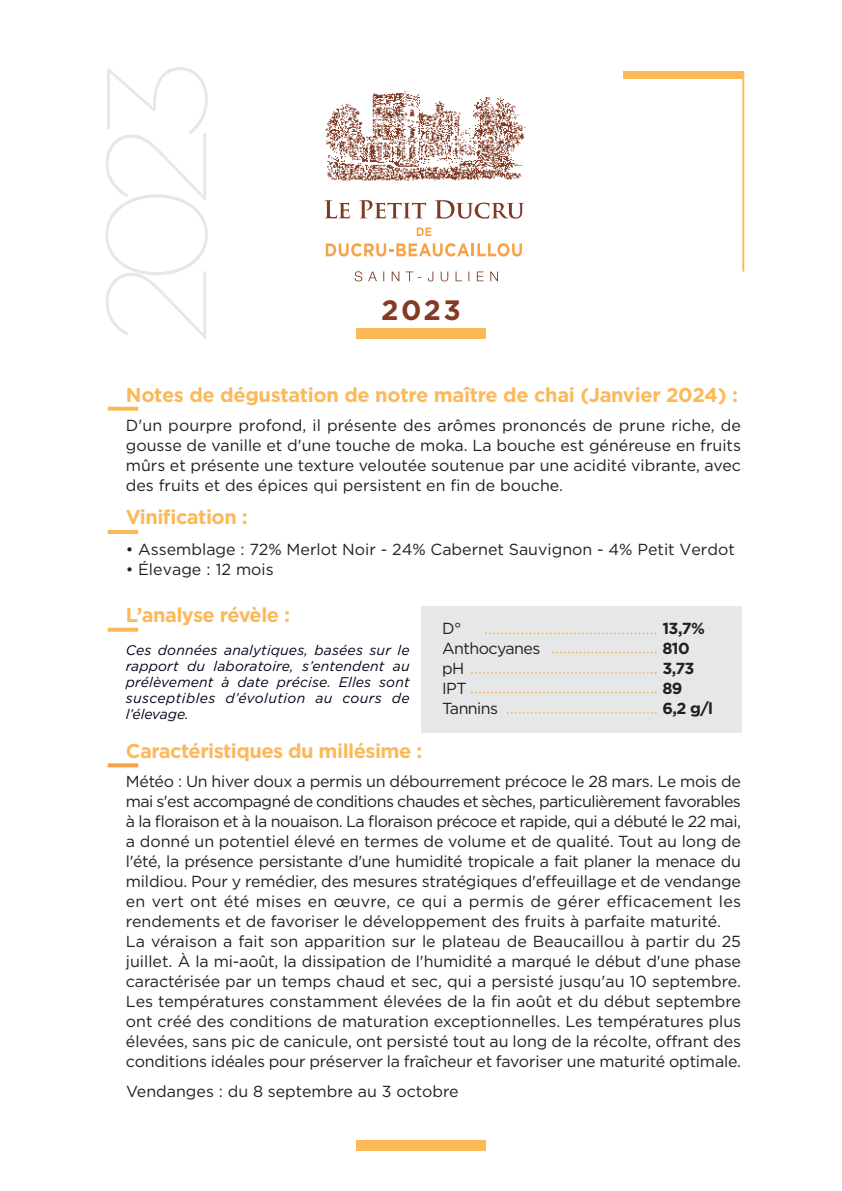
<style>
.page{position:relative;width:842px;height:1191px;background:#fff}
.page>*{position:absolute;margin:0;border:0;box-sizing:border-box;transform-origin:0 0}
.t1{font:100 141.6px "Gotham";color:#e6e7e9}
.t2{font:700 28px "Gotham";color:#823b24}
.t3{font:700 20px "Gotham";letter-spacing:-.025em;color:#fcb958}
.t4{font:16px/20px "Gotham";letter-spacing:-.01em;color:#231f20;text-align:justify}
.t5{font:700 16px "Gotham";letter-spacing:-.035em;color:#231f20}
.t6{font:16px "Gotham";letter-spacing:-.035em;color:#231f20}
.t7{font:italic 14px/16px "Gotham";letter-spacing:.03em;color:#010116;text-align:justify}
</style>
<div class="page">
<svg style="left:355px;top:271px;width:143px;height:10px"></svg>
<svg style="left:417px;top:227px;width:14px;height:9px"></svg>
<svg style="left:326px;top:243px;width:196px;height:13px"></svg>
<svg style="left:325px;top:200px;width:25px;height:18px"></svg>
<svg style="left:359px;top:200px;width:67px;height:18px"></svg>
<svg style="left:435px;top:200px;width:89px;height:19px"></svg>
<img style="left:325px;top:91px;width:201px;height:90px">
<div style="left:356px;top:328px;width:130px;height:11px;background:#fcb958"></div>
<div style="left:623px;top:71px;width:120px;height:8px;background:#fcb958"></div>
<hr style="left:742px;top:71px;width:2px;height:200px;background:#fcb958">
<div style="left:356px;top:1139px;width:130px;height:11px;background:#fcb958"></div>
<svg style="left:108px;top:407px;width:30px;height:4px"></svg>
<hr style="left:108px;top:530px;width:30px;height:4px;background:#fcb958">
<div style="left:421px;top:606px;width:320px;height:126px;background:#e6e7e9"></div>
<svg style="left:485px;top:632px;width:172px;height:2px"></svg>
<svg style="left:552px;top:651px;width:105px;height:2px"></svg>
<svg style="left:471px;top:672px;width:186px;height:2px"></svg>
<svg style="left:507px;top:711px;width:150px;height:2px"></svg>
<svg style="left:471px;top:691px;width:186px;height:2px"></svg>
<svg style="left:108px;top:627px;width:30px;height:4px"></svg>
<svg style="left:108px;top:763px;width:30px;height:4px"></svg>
<h1 class="t1" style="left:93px;top:344px;width:285px;rotate:-90deg">2023</h1>
<h2 class="t2" style="left:381px;top:297px;width:81px">2023</h2>
<p class="t3" style="left:126px;top:386px;width:614px">Notes de dégustation de notre maître de chai (Janvier 2024) :</p>
<p class="t4" style="left:126px;top:416px;width:617px">D'un pourpre profond, il présente des arômes prononcés de prune riche, de gousse de vanille et d'une touche de moka. La bouche est généreuse en fruits mûrs et présente une texture veloutée soutenue par une acidité vibrante, avec des fruits et des épices qui persistent en fin de bouche.</p>
<p class="t3" style="left:126px;top:508px;width:123px">Vinification :</p>
<p class="t4" style="left:126px;top:540px;width:610px">• Assemblage : 72% Merlot Noir - 24% Cabernet Sauvignon - 4% Petit Verdot</p>
<p class="t4" style="left:126px;top:559px;width:149px">• Élevage : 12 mois</p>
<p class="t3" style="left:126px;top:606px;width:166px">L’analyse révèle :</p>
<p class="t7" style="left:126px;top:643px;width:285px">Ces données analytiques, basées sur le rapport du laboratoire, s’entendent au prélèvement à date précise. Elles sont susceptibles d’évolution au cours de l’élevage.</p>
<p class="t3" style="left:126px;top:742px;width:298px">Caractéristiques du millésime :</p>
<p class="t4" style="left:442px;top:618px;width:21px">D°</p>
<p class="t5" style="left:662px;top:621px;width:44px">13,7%</p>
<p class="t6" style="left:442px;top:639px;width:100px">Anthocyanes</p>
<p class="t5" style="left:662px;top:641px;width:29px">810</p>
<p class="t4" style="left:442px;top:658px;width:24px">pH</p>
<p class="t5" style="left:662px;top:661px;width:34px">3,73</p>
<p class="t4" style="left:442px;top:678px;width:26px">IPT</p>
<p class="t5" style="left:662px;top:681px;width:22px">89</p>
<p class="t6" style="left:442px;top:699px;width:57px">Tannins</p>
<p class="t5" style="left:662px;top:701px;width:52px">6,2 g/l</p>
<p class="t4" style="left:126px;top:771px;width:617px;text-align:left">Météo : Un hiver doux a permis un débourrement précoce le 28 mars. Le mois de mai s'est accompagné de conditions chaudes et sèches, particulièrement favorables à la floraison et à la nouaison. La floraison précoce et rapide, qui a débuté le 22 mai, a donné un potentiel élevé en termes de volume et de qualité. Tout au long de l'été, la présence persistante d'une humidité tropicale a fait planer la menace du mildiou. Pour y remédier, des mesures stratégiques d'e-euillage et de vendange en vert ont été mises en œuvre, ce qui a permis de gérer efficacement les rendements et de favoriser le développement des fruits à parfaite maturité.<br>La véraison a fait son apparition sur le plateau de Beaucaillou à partir du 25 juillet. À la mi-août, la dissipation de l'humidité a marqué le début d'une phase caractérisée par un temps chaud et sec, qui a persisté jusqu'au 10 septembre.<br>Les températures constamment élevées de la fin août et du début septembre ont créé des conditions de maturation exceptionnelles. Les températures plus élevées, sans pic de canicule, ont persisté tout au long de la récolte, o-rant des conditions idéales pour préserver la fraîcheur et favoriser une maturité optimale.</p>
<p class="t4" style="left:126px;top:1081px;width:334px">Vendanges : du 8 septembre au 3 octobre</p>
</div>
